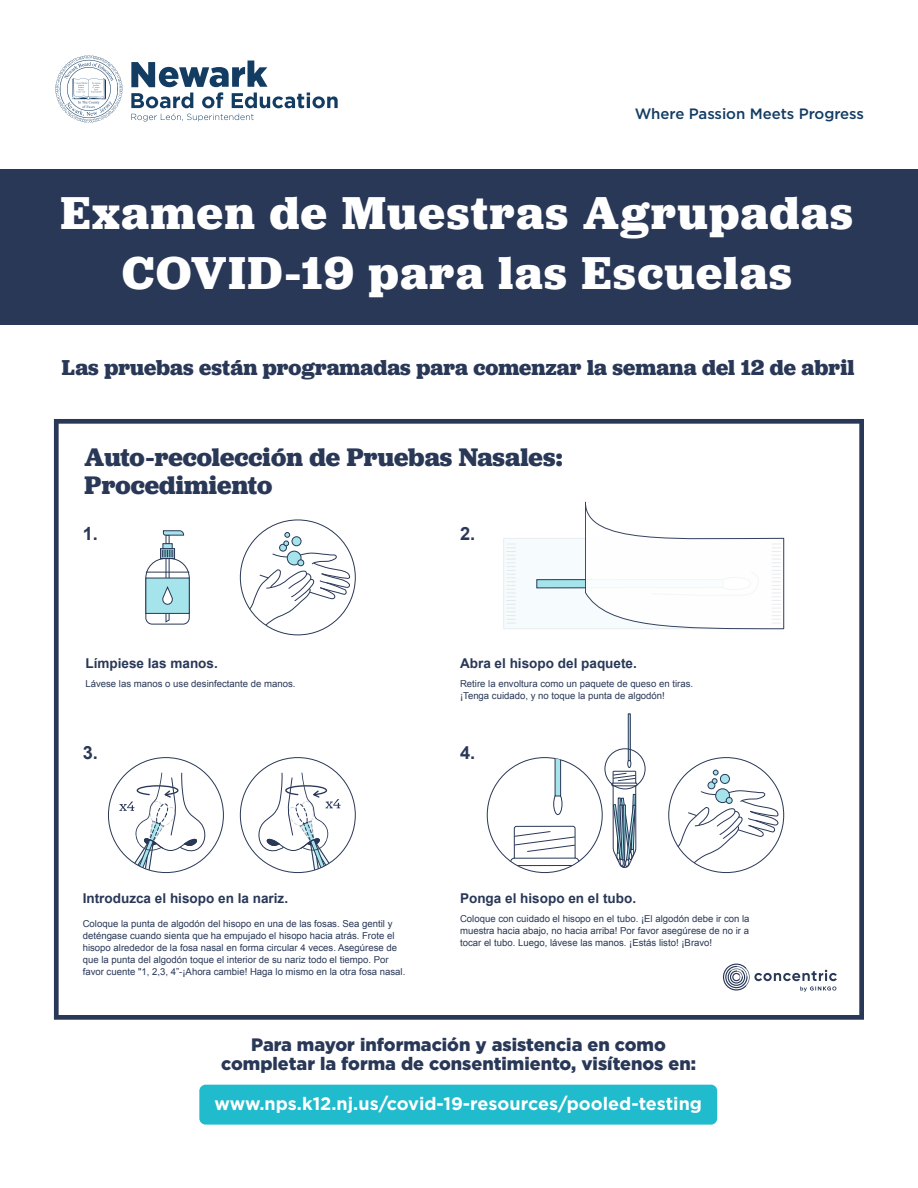
<style>
.page{position:relative;width:918px;height:1188px;background:#fff}
.page>*{position:absolute;margin:0;border:0;box-sizing:border-box;transform-origin:0 0}
.t1{font:700 48px/60px "Jubilat";letter-spacing:.035em;color:#fff;text-align:center}
.t2{font:700 26.55px/27.9px "Jubilat";color:#293857}
.t3{font:700 22.5px "Jubilat";letter-spacing:.005em;color:#293857}
.t4{font:700 18.15px "Arial";color:#293857}
.t5{font:900 18px/19.5px "Gotham";color:#293857;text-align:center}
.t6{font:700 18px "Gotham";color:#fff}
.t7{font:500 15px "Gotham";letter-spacing:-.005em;color:#133c63}
.t8{font:700 13.5px "Arial";color:#293857}
.t9{font:9.6px/12px "Arial";color:#293857}
</style>
<div class="page">
<div style="left:199px;top:1085px;width:518px;height:40px;background:#20bbcd;border-radius:6px"></div>
<svg style="left:55px;top:55px;width:68px;height:68px"></svg>
<svg style="left:131px;top:61px;width:207px;height:60px"></svg>
<div style="left:0;top:170px;width:918px;height:155px;background:#293857"></div>
<svg style="left:54px;top:419px;width:810px;height:601px"></svg>
<h3 class="t7" style="left:635px;top:103px;width:231px">Where Passion Meets Progress</h3>
<h1 class="t1" style="left:61px;top:182px;width:794px">Examen de Muestras Agrupadas<br>COVID-19 para las Escuelas</h1>
<h3 class="t3" style="left:62px;top:352px;width:794px">Las pruebas están programadas para comenzar la semana del 12 de abril</h3>
<h2 class="t2" style="left:85px;top:443px;width:479px">Auto-recolección de Pruebas Nasales:<br>Procedimiento</h2>
<h3 class="t4" style="left:83px;top:521px;width:17px">1.</h3>
<h3 class="t4" style="left:460px;top:521px;width:17px">2.</h3>
<h3 class="t8" style="left:85px;top:654px;width:134px">Límpiese las manos.</h3>
<p class="t9" style="left:85px;top:677px;width:212px">Lávese las manos o use desinfectante de manos.</p>
<h3 class="t4" style="left:83px;top:741px;width:17px">3.</h3>
<h3 class="t8" style="left:83px;top:889px;width:207px">Introduzca el hisopo en la nariz.</h3>
<p class="t9" style="left:83px;top:918px;width:324px">Coloque la punta de algodón del hisopo en una de las fosas. Sea gentil y deténgase cuando sienta que ha empujado el hisopo hacia atrás. Frote el hisopo alrededor de la fosa nasal en forma circular 4 veces. Asegúrese de que la punta del algodón toque el interior de su nariz todo el tiempo. Por favor cuente "1, 2,3, 4”-¡Ahora cambie! Haga lo mismo en la otra fosa nasal.</p>
<h3 class="t8" style="left:460px;top:654px;width:178px">Abra el hisopo del paquete.</h3>
<p class="t9" style="left:460px;top:677px;width:235px">Retire la envoltura como un paquete de queso en tiras. ¡Tenga cuidado, y no toque la punta de algodón!</p>
<h3 class="t4" style="left:460px;top:741px;width:17px">4.</h3>
<h3 class="t8" style="left:460px;top:889px;width:178px">Ponga el hisopo en el tubo.</h3>
<p class="t9" style="left:460px;top:912px;width:291px;text-align:justify">Coloque con cuidado el hisopo en el tubo. ¡El algodón debe ir con la muestra hacia abajo, no hacia arriba! Por favor asegúrese de no ir a tocar el tubo. Luego, lávese las manos. ¡Estás listo! ¡Bravo!</p>
<h3 class="t5" style="left:221px;top:1035px;width:477px">Para mayor información y asistencia en como completar la forma de consentimiento, visítenos en:</h3>
<h3 class="t6" style="left:214px;top:1091px;width:489px">www.nps.k12.nj.us/covid-19-resources/pooled-testing</h3>
</div>
